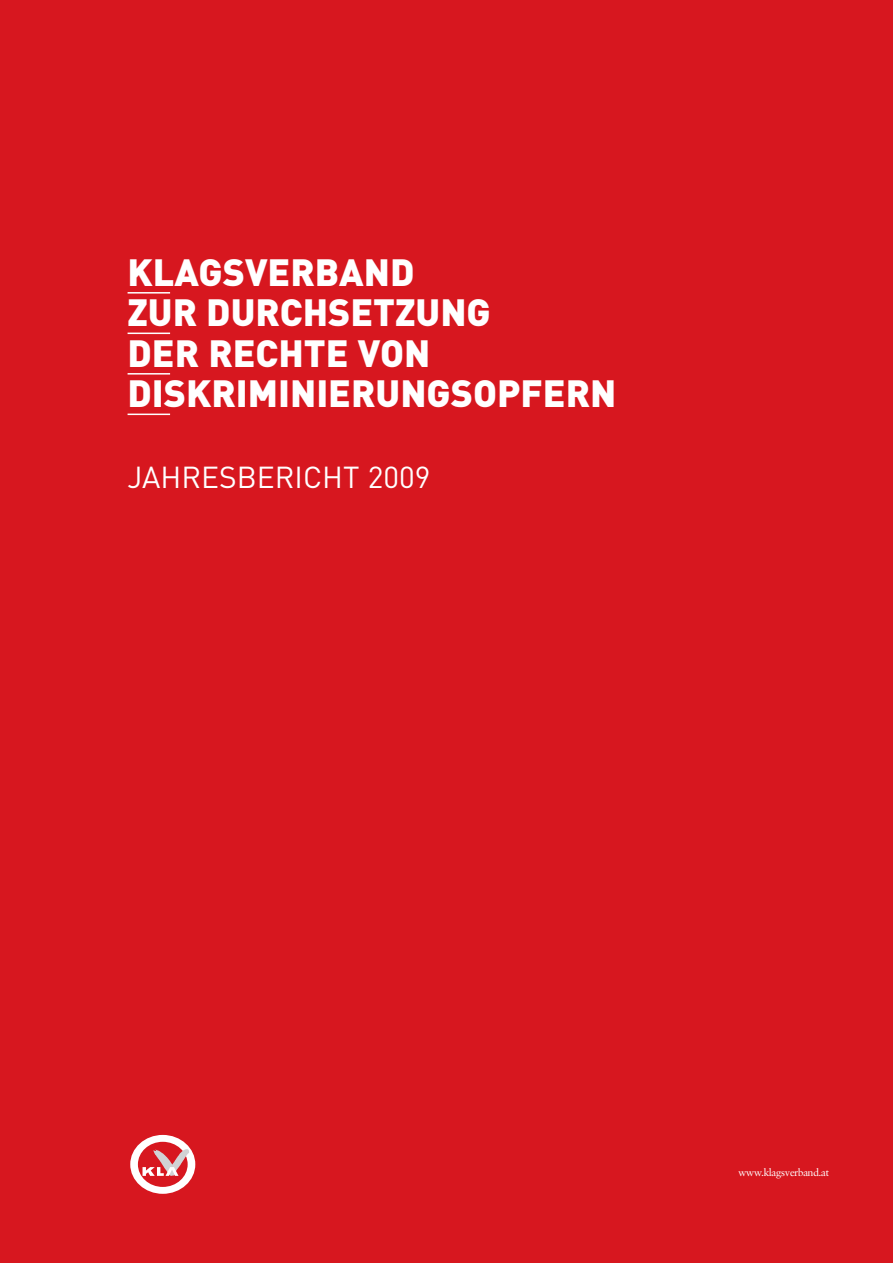
<style>
.page{position:relative;width:893px;height:1263px;background:#d7171f}
.page>*{position:absolute;margin:0;border:0;box-sizing:border-box;transform-origin:0 0}
.t1{font:900 37.5px/40.5px "DIN";color:#fff}
.t2{font:30px "DIN";color:#fff}
.t3{font:10.5px "Sabon BQ";color:#fff}
</style>
<div class="page">
<hr style="left:128px;top:292px;width:42px;height:2px;background:#fff">
<hr style="left:128px;top:333px;width:42px;height:1px;background:#fff">
<hr style="left:128px;top:373px;width:42px;height:2px;background:#fff">
<hr style="left:128px;top:414px;width:42px;height:1px;background:#fff">
<svg style="left:130px;top:1135px;width:65px;height:59px"></svg>
<p class="t1" style="left:128px;top:252px;width:490px">KLAGSVERBAND<br>ZUR DURCHSETZUNG<br>DER RECHTE VON<br>DISKRIMINIERUNGSOPFERN</p>
<p class="t2" style="left:128px;top:460px;width:304px">JAHRESBERICHT 2009</p>
<p class="t3" style="left:738px;top:1167px;width:92px">www.klagsverband.at</p>
</div>
